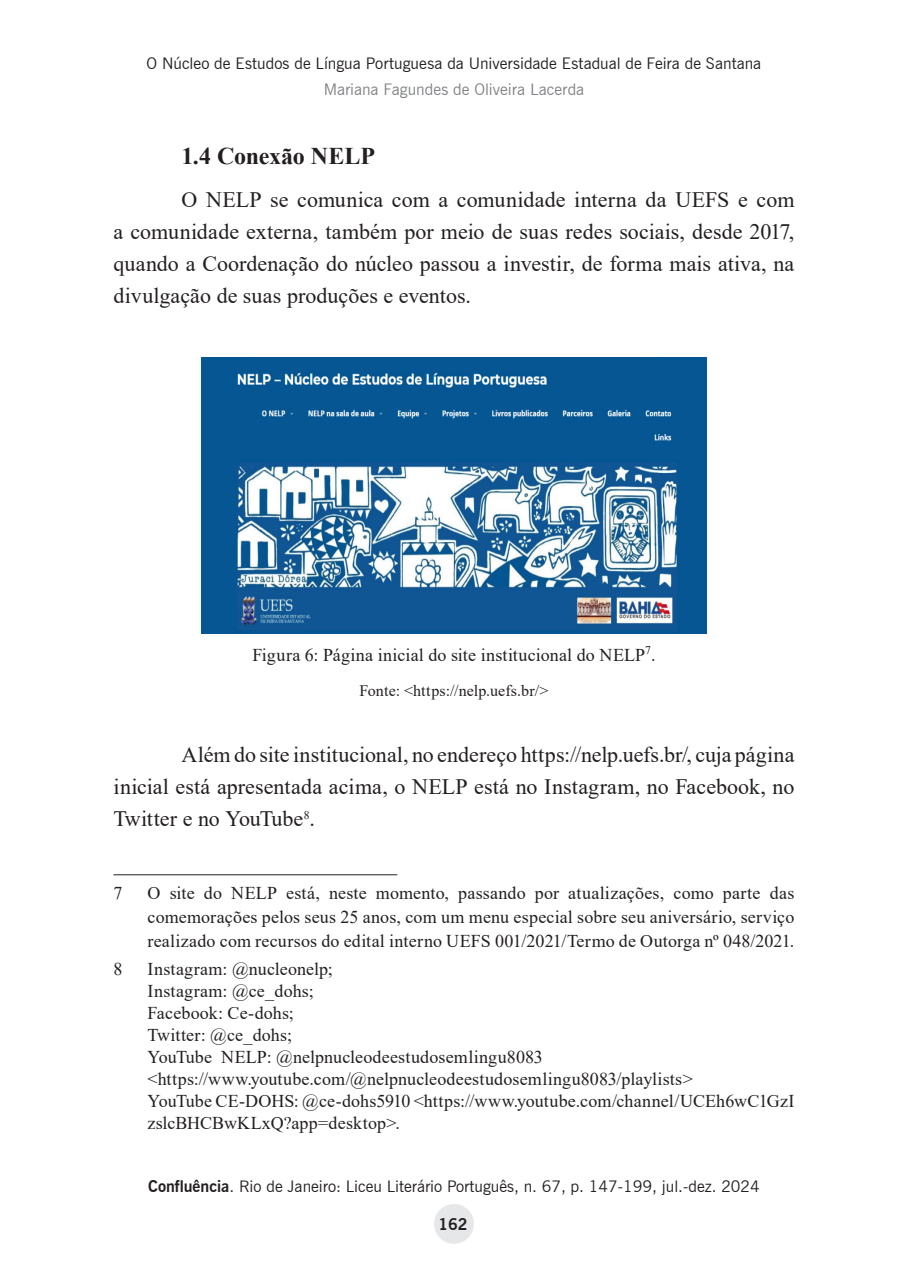
<style>
.page{position:relative;width:908px;height:1276px;background:#fff}
.page>*{position:absolute;margin:0;border:0;box-sizing:border-box;transform-origin:0 0}
.confluencia_TIT_2{font:700 24px "Times New Roman";letter-spacing:-.01em;color:#231f20}
.confluencia_TEXTO_normal{font:22px/32px "Times New Roman";color:#231f20;text-align:justify}
.confluencia_NOTA_RODAPÉ{font:18px/24px "Times New Roman";letter-spacing:.005em;color:#231f20;text-align:justify}
.confluencia_TIT_FIGURA{font:18px "Times New Roman";letter-spacing:.005em;color:#231f20}
.t1{font:16px "News Gothic BT";color:#231f20}
.t2{font:16px "News Gothic BT";color:#808285}
.confluencia_TIT_legenda_tab_e_fig{font:16px "Times New Roman";letter-spacing:.01em;color:#231f20}
.t3{font:700 16px "News Gothic BT";color:#231f20}
.s1{font-weight:700}
</style>
<div class="page">
<div style="left:434px;top:1204px;width:39px;height:39px;background:#e6e7e9;border-radius:50%"></div>
<img style="left:202px;top:357px;width:504px;height:276px">
<hr style="left:113px;top:874px;width:284px;height:1px;background:#231f20">
<p class="t1" style="left:147px;top:53px;width:616px">O Núcleo de Estudos de Língua Portuguesa da Universidade Estadual de Feira de Santana</p>
<p class="t2" style="left:323px;top:79px;width:262px">Mariana Fagundes de Oliveira Lacerda</p>
<p class="confluencia_TIT_2" style="left:181px;top:138px;width:195px">1.4 Conexão NELP</p>
<p class="confluencia_TEXTO_normal" style="left:113px;top:183px;width:682px;text-indent:68px">O NELP se comunica com a comunidade interna da UEFS e com a comunidade externa, também por meio de suas redes sociais, desde 2017, quando a Coordenação do núcleo passou a investir, de forma mais ativa, na divulgação de suas produções e eventos.</p>
<p class="confluencia_TIT_FIGURA" style="left:252px;top:642px;width:404px">Figura 6: Página inicial do site institucional do NELP<sup>7</sup>.</p>
<p class="confluencia_TIT_legenda_tab_e_fig" style="left:359px;top:679px;width:191px">Fonte: &lt;https://nelp.uefs.br/&gt;</p>
<p class="confluencia_TEXTO_normal" style="left:113px;top:738px;width:682px;text-indent:68px">Além do site institucional, no endereço https://nelp.uefs.br/, cuja página inicial está apresentada acima, o NELP está no Instagram, no Facebook, no Twitter e no YouTube<sup>8</sup>.</p>
<p class="confluencia_NOTA_RODAPÉ" style="left:113px;top:880px;width:10px">7</p>
<p class="confluencia_NOTA_RODAPÉ" style="left:147px;top:880px;width:648px">O site do NELP está, neste momento, passando por atualizações, como parte das comemorações pelos seus 25 anos, com um menu especial sobre seu aniversário, serviço realizado com recursos do edital interno UEFS 001/2021/Termo de Outorga nº 048/2021.</p>
<p class="confluencia_NOTA_RODAPÉ" style="left:113px;top:956px;width:10px">8</p>
<p class="confluencia_NOTA_RODAPÉ" style="left:147px;top:956px;width:186px">Instagram: @nucleonelp;</p>
<p class="confluencia_NOTA_RODAPÉ" style="left:147px;top:978px;width:168px">Instagram: @ce_dohs;</p>
<p class="confluencia_NOTA_RODAPÉ" style="left:147px;top:1000px;width:148px">Facebook: Ce-dohs;</p>
<p class="confluencia_NOTA_RODAPÉ" style="left:147px;top:1022px;width:146px">Twitter: @ce_dohs;</p>
<p class="confluencia_NOTA_RODAPÉ" style="left:147px;top:1044px;width:396px">YouTube NELP: @nelpnucleodeestudosemlingu8083</p>
<p class="confluencia_NOTA_RODAPÉ" style="left:147px;top:1066px;width:546px">&lt;https://www.youtube.com/@nelpnucleodeestudosemlingu8083/playlists&gt;</p>
<p class="confluencia_NOTA_RODAPÉ" style="left:147px;top:1089px;width:648px;line-height:22px">YouTube CE-DOHS: @ce-dohs5910 &lt;https://www.youtube.com/channel/UCEh6wC1GzI zslcBHCBwKLxQ?app=desktop&gt;.</p>
<p class="t1" style="left:148px;top:1176px;width:613px"><span class="s1">Confluência</span>. Rio de Janeiro: Liceu Literário Português, n. 67, p. 147-199, jul.-dez. 2024</p>
<p class="t3" style="left:438px;top:1214px;width:31px">162</p>
</div>
